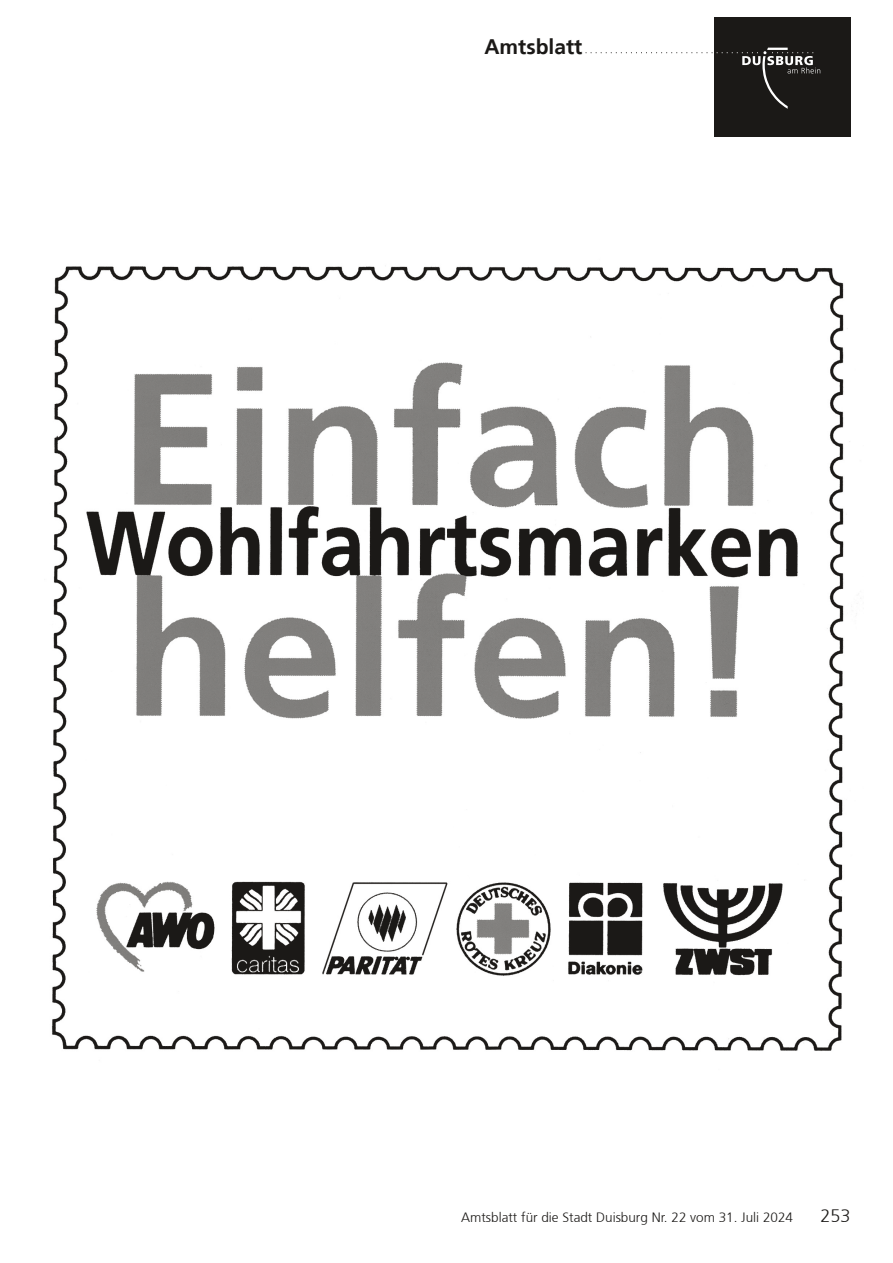
<style>
.page{position:relative;width:893px;height:1263px;background:#fff}
.page>*{position:absolute;margin:0;border:0;box-sizing:border-box;transform-origin:0 0}
.t1{font:72px "Duisburg Logo";color:#1b1917}
.t2{font:700 21px "Frutiger 65";color:#1b1917}
.t3{font:300 18px "Frutiger 45";color:#1b1917}
.t4{font:300 13.5px "Frutiger 45";color:#1b1917}
.s1{color:#fff}
</style>
<div class="page">
<div style="left:714px;top:17px;width:136px;height:119px;background:#1b1917"></div>
<img style="left:52px;top:266px;width:798px;height:785px">
<h2 class="t2" style="left:484px;top:34px;width:100px">Amtsblatt</h2>
<h1 class="t1" style="left:585px;top:-14px;width:236px">..............<span class="s1">...L</span></h1>
<p class="t4" style="left:461px;top:1210px;width:333px">Amtsblatt für die Stadt Duisburg Nr. 22 vom 31. Juli 2024</p>
<h3 class="t3" style="left:820px;top:1206px;width:32px">253</h3>
</div>
